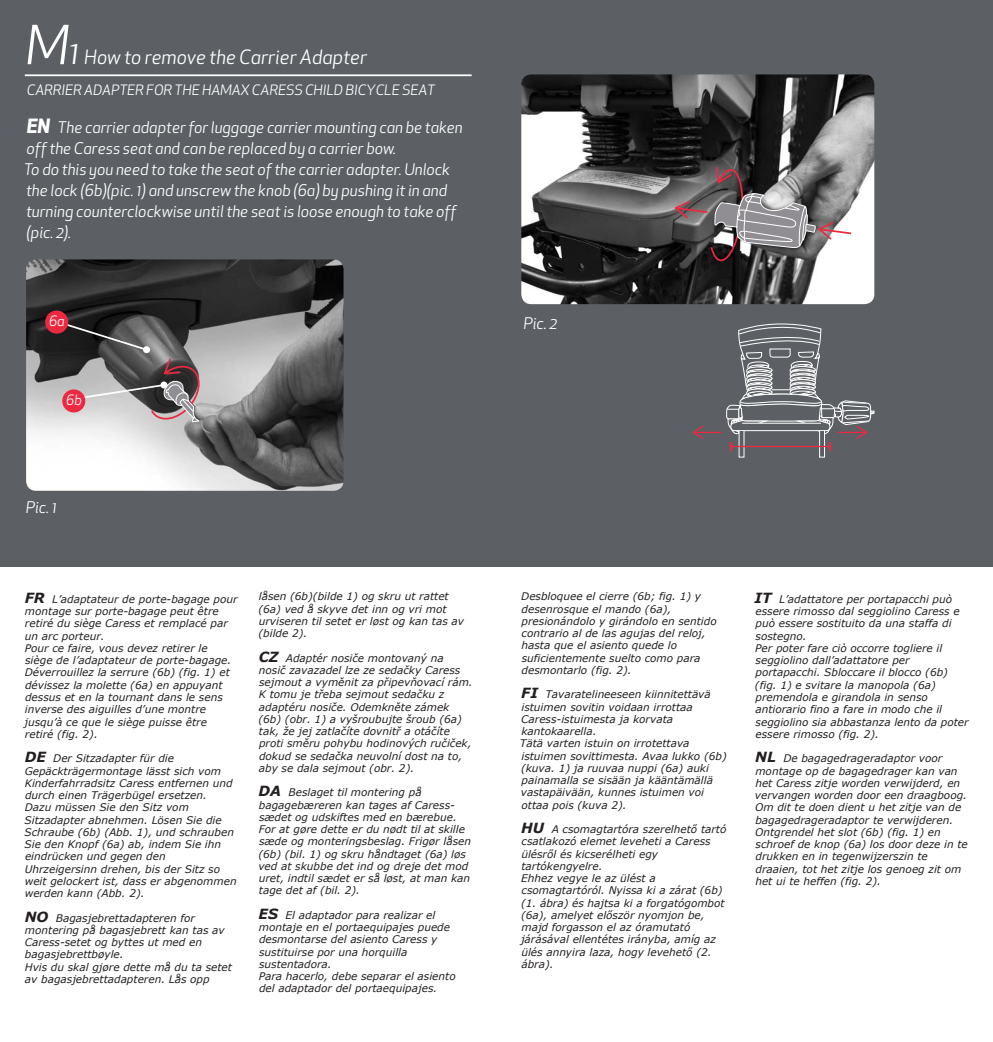
<style>
.page{position:relative;width:993px;height:1042px;background:#fff}
.page>*{position:absolute;margin:0;border:0;box-sizing:border-box;transform-origin:0 0}
.t1{font:italic 19.25px "Apex New";color:#fff}
.t2{font:italic 15.75px/21px "Apex New";color:#fff}
.t3{font:italic 14px "Apex New";color:#fff}
.t4{font:italic 700 14px "Verdana";color:#231f20}
.t5{font:italic 10.5px/12.2px "Verdana";color:#231f20}
.s1{font-size:52.5px}
.s2{font-size:31.5px}
.s3{font-weight:700;font-size:19.25px}
.s4{font-weight:700;font-size:14px}
</style>
<div class="page">
<div style="left:0;top:0;width:992px;height:566px;background:#5c6065"></div>
<img style="left:521px;top:74px;width:353px;height:230px">
<img style="left:26px;top:259px;width:317px;height:232px">
<svg style="left:674px;top:166px;width:178px;height:101px;background:#797476"></svg>
<svg style="left:692px;top:324px;width:182px;height:133px"></svg>
<hr style="left:25px;top:74px;width:446px;height:2px;background:#fff">
<svg style="left:55px;top:319px;width:94px;height:33px"></svg>
<div style="left:143px;top:346px;width:7px;height:7px;background:#fff;border-radius:50%"></div>
<svg style="left:72px;top:359px;width:132px;height:88px;background:#a6a1a2"></svg>
<div style="left:160px;top:381px;width:7px;height:7px;background:#fff;border-radius:50%"></div>
<div style="left:45px;top:310px;width:23px;height:24px;background:#ec2940;border-radius:50%"></div>
<div style="left:62px;top:389px;width:23px;height:23px;background:#ec2940;border-radius:50%"></div>
<h1 class="t1" style="left:25px;top:45px;width:343px"><span class="s1">M</span><span class="s2">1</span> How to remove the Carrier Adapter</h1>
<h3 class="t3" style="left:27px;top:81px;width:18px">Carrier</h3>
<h3 class="t3" style="left:84px;top:81px;width:19px">Adapter</h3>
<h3 class="t3" style="left:146px;top:81px;width:38px">for the</h3>
<h3 class="t3" style="left:202px;top:81px;width:20px">Hamax</h3>
<h3 class="t3" style="left:252px;top:81px;width:18px">Caress</h3>
<h3 class="t3" style="left:305px;top:81px;width:50px">childbicyc</h3>
<h3 class="t3" style="left:384px;top:81px;width:28px">le seat</h3>
<p class="t2" style="left:24px;top:116px;width:440px"><span class="s3">EN</span> The carrier adapter for luggage carrier mounting can be taken off the Caress seat and can be replaced by a carrier bow.<br>To do this you need to take the seat of the carrier adapter. Unlock the lock (6b)(pic. 1) and unscrew the knob (6a) by pushing it in and turning counterclockwise until the seat is loose enough to take off (pic. 2).</p>
<h3 class="t3" style="left:49px;top:312px;width:17px">6a</h3>
<h3 class="t3" style="left:66px;top:390px;width:17px">6b</h3>
<h2 class="t2" style="left:26px;top:497px;width:33px">Pic. 1</h2>
<p class="t5" style="left:25px;top:593px;width:214px"><span class="s4">FR</span> L’adaptateur de porte-bagage pour montage sur porte-bagage peut être retiré du siège Caress et remplacé par un arc porteur.<br>Pour ce faire, vous devez retirer le<br>siège de l’adaptateur de porte-bagage.<br>Déverrouillez la serrure (6b) (fig. 1) et dévissez la molette (6a) en appuyant dessus et en la tournant dans le sens inverse des aiguilles d’une montre jusqu’à ce que le siège puisse être retiré (fig. 2).</p>
<p class="t5" style="left:25px;top:752px;width:213px"><span class="s4">DE</span> Der Sitzadapter für die Gepäckträgermontage lässt sich vom Kinderfahrradsitz Caress entfernen und durch einen Trägerbügel ersetzen.<br>Dazu müssen Sie den Sitz vom Sitzadapter abnehmen. Lösen Sie die Schraube (6b) (Abb. 1), und schrauben Sie den Knopf (6a) ab, indem Sie ihn eindrücken und gegen den Uhrzeigersinn drehen, bis der Sitz so weit gelockert ist, dass er abgenommen werden kann (Abb. 2).</p>
<h3 class="t4" style="left:25px;top:906px;width:13px">NO</h3>
<p class="t5" style="left:25px;top:911px;width:209px;text-indent:31px">Bagasjebrettadapteren for montering på bagasjebrett kan tas av<br>Caress-setet og byttes ut med en bagasjebrettbøyle.<br>Hvis du skal gjøre dette må du ta setet av bagasjebrettadapteren. Lås opp</p>
<p class="t5" style="left:258px;top:590px;width:207px">låsen (6b)(bilde 1) og skru ut rattet (6a) ved å skyve det inn og vri mot urviseren til setet er løst og kan tas av (bilde 2).</p>
<p class="t5" style="left:258px;top:651px;width:216px"><span class="s4">CZ</span> Adaptér nosiče montovaný na nosič zavazadel lze ze sedačky Caress sejmout a vyměnit za připevňovací rám.<br>K tomu je třeba sejmout sedačku z adaptéru nosiče. Odemkněte zámek (6b) (obr. 1) a vyšroubujte šroub (6a) tak, že jej zatlačíte dovnitř a otáčíte proti směru pohybu hodinových ručiček, dokud se sedačka neuvolní dost na to, aby se dala sejmout (obr. 2).</p>
<p class="t5" style="left:258px;top:786px;width:214px"><span class="s4">DA</span> Beslaget til montering på bagagebæreren kan tages af Caress&shy;sædet og udskiftes med en bærebue.<br>For at gøre dette er du nødt til at skille sæde og monteringsbeslag. Frigør låsen (6b) (bil. 1) og skru håndtaget (6a) løs ved at skubbe det ind og dreje det mod uret, indtil sædet er så løst, at man kan tage det af (bil. 2).</p>
<h3 class="t4" style="left:258px;top:904px;width:11px">ES</h3>
<p class="t5" style="left:258px;top:909px;width:198px;text-indent:27px">El adaptador para realizar el montaje en el portaequipajes puede desmontarse del asiento Caress y sustituirse por una horquilla sustentadora.<br>Para hacerlo, debe separar el asiento del adaptador del portaequipajes.</p>
<h2 class="t2" style="left:523px;top:313px;width:35px">Pic. 2</h2>
<p class="t5" style="left:521px;top:590px;width:197px">Desbloquee el cierre (6b; fig. 1) y desenrosque el mando (6a), presionándolo y girándolo en sentido contrario al de las agujas del reloj, hasta que el asiento quede lo suficientemente suelto como para desmontarlo (fig. 2).</p>
<p class="t5" style="left:519px;top:688px;width:208px"><span class="s4">FI</span> Tavaratelineeseen kiinnitettävä istuimen sovitin voidaan irrottaa<br>Caress-istuimesta ja korvata kantokaarella.<br>Tätä varten istuin on irrotettava istuimen sovittimesta. Avaa lukko (6b) (kuva. 1) ja ruuvaa nuppi (6a) auki painamalla se sisään ja kääntämällä vastapäivään, kunnes istuimen voi ottaa pois (kuva 2).</p>
<p class="t5" style="left:521px;top:823px;width:207px"><span class="s4">HU</span> A csomagtartóra szerelhető tartó csatlakozó elemet leveheti a Caress ülésről és kicserélheti egy tartókengyelre.<br>Ehhez vegye le az ülést a csomagtartóról. Nyissa ki a zárat (6b) (1. ábra) és hajtsa ki a forgatógombot (6a), amelyet először nyomjon be, majd forgasson el az óramutató járásával ellentétes irányba, amíg az ülés annyira laza, hogy levehető (2. ábra).</p>
<p class="t5" style="left:754px;top:593px;width:215px"><span class="s4">IT</span> L’adattatore per portapacchi può essere rimosso dal seggiolino Caress e può essere sostituito da una staffa di sostegno.<br>Per poter fare ciò occorre togliere il seggiolino dall’adattatore per portapacchi. Sbloccare il blocco (6b) (fig. 1) e svitare la manopola (6a) premendola e girandola in senso antiorario fino a fare in modo che il seggiolino sia abbastanza lento da poter essere rimosso (fig. 2).</p>
<h3 class="t4" style="left:754px;top:747px;width:11px">NL</h3>
<p class="t5" style="left:754px;top:752px;width:214px;text-indent:28px">De bagagedrageradaptor voor montage op de bagagedrager kan van het Caress zitje worden verwijderd, en vervangen worden door een draagboog.<br>Om dit te doen dient u het zitje van de bagagedrageradaptor te verwijderen.<br>Ontgrendel het slot (6b) (fig. 1) en schroef de knop (6a) los door deze in te drukken en in tegenwijzerszin te draaien, tot het zitje los genoeg zit om het ui te heffen (fig. 2).</p>
</div>
